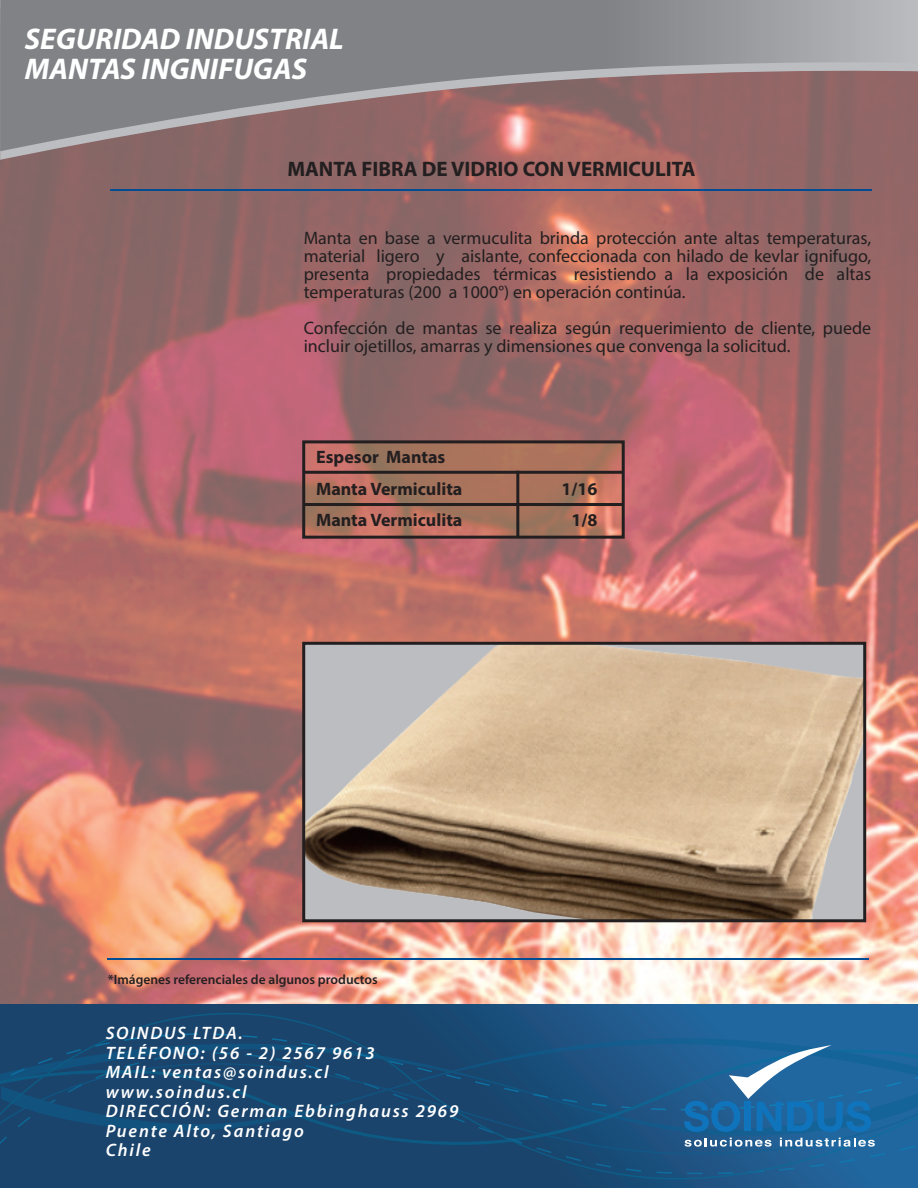
<style>
.page{position:relative;width:918px;height:1188px;background:#fff}
.page>*{position:absolute;margin:0;border:0;box-sizing:border-box;transform-origin:0 0}
.t1{font:italic 700 30px/30px "Myriad Pro";color:#fff}
.t2{font:700 21px "Myriad Pro";color:#231f20}
.t3{font:18px/18px "Myriad Pro";color:#231f20;text-align:justify}
.t4{font:italic 600 18px/19.5px "Myriad Pro";letter-spacing:.1em;color:#fff}
.t5{font:700 18px/31.5px "Myriad Pro";color:#231f20}
.t6{font:600 13.5px "Myriad Pro";color:#231f20}
</style>
<div class="page">
<img style="left:0;top:160px;width:918px;height:844px">
<svg style="left:0;top:151px;width:918px;height:9px;background:#976968"></svg>
<svg style="left:0;top:1183px;width:918px;height:5px;background:#1b4b76"></svg>
<svg style="left:0;top:1004px;width:918px;height:179px;background:#1a4c78"></svg>
<svg style="left:685px;top:1138px;width:87px;height:9px"></svg>
<svg style="left:780px;top:1138px;width:137px;height:22px;background:#3674a6"></svg>
<svg style="left:684px;top:1045px;width:219px;height:87px;background:#286fa5"></svg>
<hr style="left:110px;top:189px;width:761px;height:1px;background:#014c92">
<hr style="left:108px;top:958px;width:761px;height:2px;background:#014c92">
<svg style="left:0;top:0;width:918px;height:151px;background:#8e8082"></svg>
<svg style="left:306px;top:444px;width:315px;height:91px;background:#b0745f"></svg>
<div style="left:302px;top:440px;width:323px;height:99px;border:3px solid #231f20"></div>
<hr style="left:304px;top:471px;width:319px;height:3px;background:#231f20">
<hr style="left:304px;top:503px;width:319px;height:3px;background:#231f20">
<hr style="left:516px;top:471px;width:3px;height:67px;background:#231f20">
<img style="left:306px;top:646px;width:556px;height:272px">
<div style="left:302px;top:642px;width:564px;height:280px;border:3px solid #231f20"></div>
<h1 class="t1" style="left:25px;top:23px;width:320px">SEGURIDAD INDUSTRIAL<br>MANTAS INGNIFUGAS</h1>
<p class="t2" style="left:287px;top:155px;width:410px">MANTA FIBRA DE VIDRIO CON VERMICULITA</p>
<p class="t3" style="left:304px;top:229px;width:569px">Manta en base a vermuculita brinda protección ante altas temperaturas, material ligero y aislante, confeccionada con hilado de kevlar ignifugo, presenta propiedades térmicas resistiendo a la exposición de altas temperaturas (200 a 1000°) en operación continúa.</p>
<p class="t3" style="left:304px;top:319px;width:569px">Confección de mantas se realiza según requerimiento de cliente, puede incluir ojetillos, amarras y dimensiones que convenga la solicitud.</p>
<p class="t5" style="left:316px;top:441px;width:148px">Espesor Mantas<br>Manta Vermiculita</p>
<p class="t5" style="left:562px;top:472px;width:37px">1/16</p>
<p class="t5" style="left:316px;top:504px;width:148px">Manta Vermiculita</p>
<p class="t5" style="left:572px;top:504px;width:27px">1/8</p>
<p class="t6" style="left:108px;top:971px;width:272px">*Imágenes referenciales de algunos productos</p>
<p class="t4" style="left:106px;top:1023px;width:354px">SOINDUS LTDA.<br>TELÉFONO: (56 - 2) 2567 9613<br>MAIL: ventas@soindus.cl www.soindus.cl<br>DIRECCIÓN: German Ebbinghauss 2969<br>Puente Alto, Santiago<br>Chile</p>
</div>
